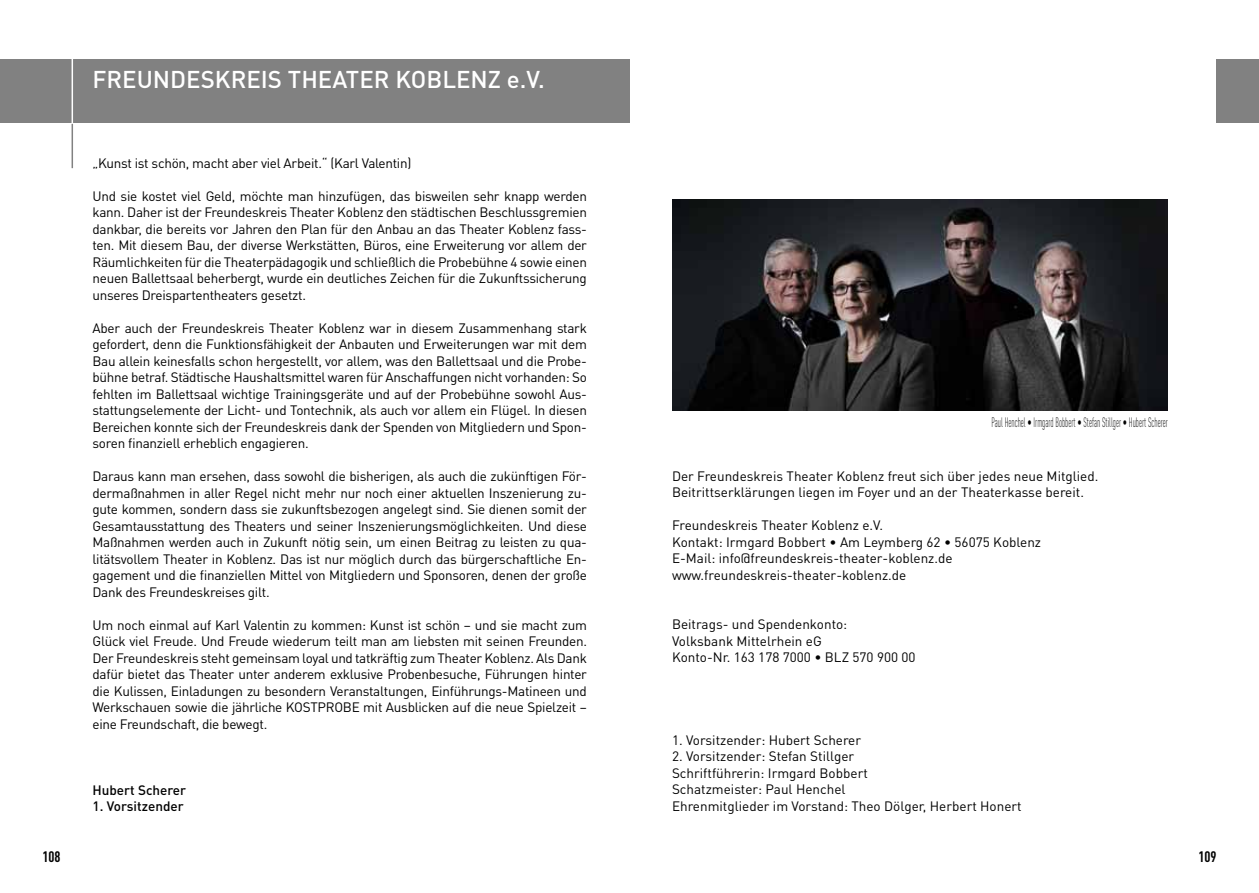
<style>
.page{position:relative;width:1259px;height:893px;background:#fff}
.page>*{position:absolute;margin:0;border:0;box-sizing:border-box;transform-origin:0 0}
.t1{font:500 24px "DIN Pro";color:#fff}
.t2{font:700 condensed 15px "DIN Pro";color:#000}
.t3{font:13.5px/16.5px "DIN Pro";color:#000;text-align:justify}
.t4{font:300 condensed 13.5px "DIN Pro";color:#000;scale:.67 1}
.t5{font:13.5px "DIN Pro";letter-spacing:-.02em;color:#000}
.t6{font:500 13.5px "DIN Pro";color:#000}
</style>
<div class="page">
<div style="left:0;top:60px;width:629px;height:63px;background:#818181"></div>
<hr style="left:72px;top:55px;width:1px;height:69px;background:#fff">
<hr style="left:72px;top:124px;width:1px;height:44px;background:#818181">
<div style="left:1216px;top:60px;width:42px;height:63px;background:#818181"></div>
<img style="left:672px;top:200px;width:495px;height:210px">
<h1 class="t1" style="left:92px;top:63px;width:454px">FREUNDESKREIS THEATER KOBLENZ e.V.</h1>
<p class="t5" style="left:92px;top:154px;width:320px">„Kunst ist schön, macht aber viel Arbeit.“ (Karl Valentin)</p>
<p class="t3" style="left:92px;top:187px;width:496px">Und sie kostet viel Geld, möchte man hinzufügen, das bisweilen sehr knapp werden kann. Daher ist der Freundeskreis Theater Koblenz den städtischen Beschlussgremien dankbar, die bereits vor Jahren den Plan für den Anbau an das Theater Koblenz fass&shy;ten. Mit diesem Bau, der diverse Werkstätten, Büros, eine Erweiterung vor allem der Räumlichkeiten für die Theaterpädagogik und schließlich die Probebühne 4 sowie einen neuen Ballettsaal beherbergt, wurde ein deutliches Zeichen für die Zukunftssicherung unseres Dreispartentheaters gesetzt.</p>
<p class="t3" style="left:92px;top:319px;width:496px">Aber auch der Freundeskreis Theater Koblenz war in diesem Zusammenhang stark gefordert, denn die Funktionsfähigkeit der Anbauten und Erweiterungen war mit dem Bau allein keinesfalls schon hergestellt, vor allem, was den Ballettsaal und die Probe&shy;bühne betraf. Städtische Haushaltsmittel waren für Anschaffungen nicht vorhanden: So fehlten im Ballettsaal wichtige Trainingsgeräte und auf der Probebühne sowohl Aus&shy;stattungselemente der Licht- und Tontechnik, als auch vor allem ein Flügel. In diesen Bereichen konnte sich der Freundeskreis dank der Spenden von Mitgliedern und Spon&shy;soren finanziell erheblich engagieren.</p>
<p class="t3" style="left:92px;top:467px;width:496px">Daraus kann man ersehen, dass sowohl die bisherigen, als auch die zukünftigen För&shy;dermaßnahmen in aller Regel nicht mehr nur noch einer aktuellen Inszenierung zu&shy;gute kommen, sondern dass sie zukunftsbezogen angelegt sind. Sie dienen somit der Gesamtausstattung des Theaters und seiner Inszenierungsmöglichkeiten. Und diese Maßnahmen werden auch in Zukunft nötig sein, um einen Beitrag zu leisten zu qua&shy;litätsvollem Theater in Koblenz. Das ist nur möglich durch das bürgerschaftliche En&shy;gagement und die finanziellen Mittel von Mitgliedern und Sponsoren, denen der große Dank des Freundeskreises gilt.</p>
<p class="t3" style="left:92px;top:616px;width:496px">Um noch einmal auf Karl Valentin zu kommen: Kunst ist schön – und sie macht zum Glück viel Freude. Und Freude wiederum teilt man am liebsten mit seinen Freunden.<br>Der Freundeskreis steht gemeinsam loyal und tatkräftig zum Theater Koblenz. Als Dank dafür bietet das Theater unter anderem exklusive Probenbesuche, Führungen hinter die Kulissen, Einladungen zu besondern Veranstaltungen, Einführungs-Matineen und Werkschauen sowie die jährliche KOSTPROBE mit Ausblicken auf die neue Spielzeit – eine Freundschaft, die bewegt.</p>
<p class="t6" style="left:92px;top:780px;width:95px">Hubert Scherer</p>
<p class="t6" style="left:92px;top:797px;width:93px">1. Vorsitzender</p>
<p class="t4" style="left:991px;top:415px;width:265px">Paul Henchel • Irmgard Bobbert • Stefan Stillger • Hubert Scherer</p>
<p class="t3" style="left:672px;top:467px;width:428px">Der Freundeskreis Theater Koblenz freut sich über jedes neue Mitglied.<br>Beitrittserklärungen liegen im Foyer und an der Theaterkasse bereit.</p>
<p class="t3" style="left:672px;top:517px;width:370px;text-align:left">Freundeskreis Theater Koblenz e.V.<br>Kontakt: Irmgard Bobbert • Am Leymberg 62 • 56075 Koblenz E-Mail: info@freundeskreis-theater-koblenz.de www.freundeskreis-theater-koblenz.de</p>
<p class="t3" style="left:672px;top:616px;width:245px;text-align:left">Beitrags- und Spendenkonto:<br>Volksbank Mittelrhein eG<br>Konto-Nr. 163 178 7000 • BLZ 570 900 00</p>
<p class="t3" style="left:672px;top:731px;width:191px">1. Vorsitzender: Hubert Scherer</p>
<p class="t3" style="left:672px;top:748px;width:351px;text-align:left">2. Vorsitzender: Stefan Stillger<br>Schriftführerin: Irmgard Bobbert<br>Schatzmeister: Paul Henchel<br>Ehrenmitglieder im Vorstand: Theo Dölger, Herbert Honert</p>
<p class="t2" style="left:43px;top:847px;width:20px">108</p>
<p class="t2" style="left:1198px;top:847px;width:20px">109</p>
</div>
